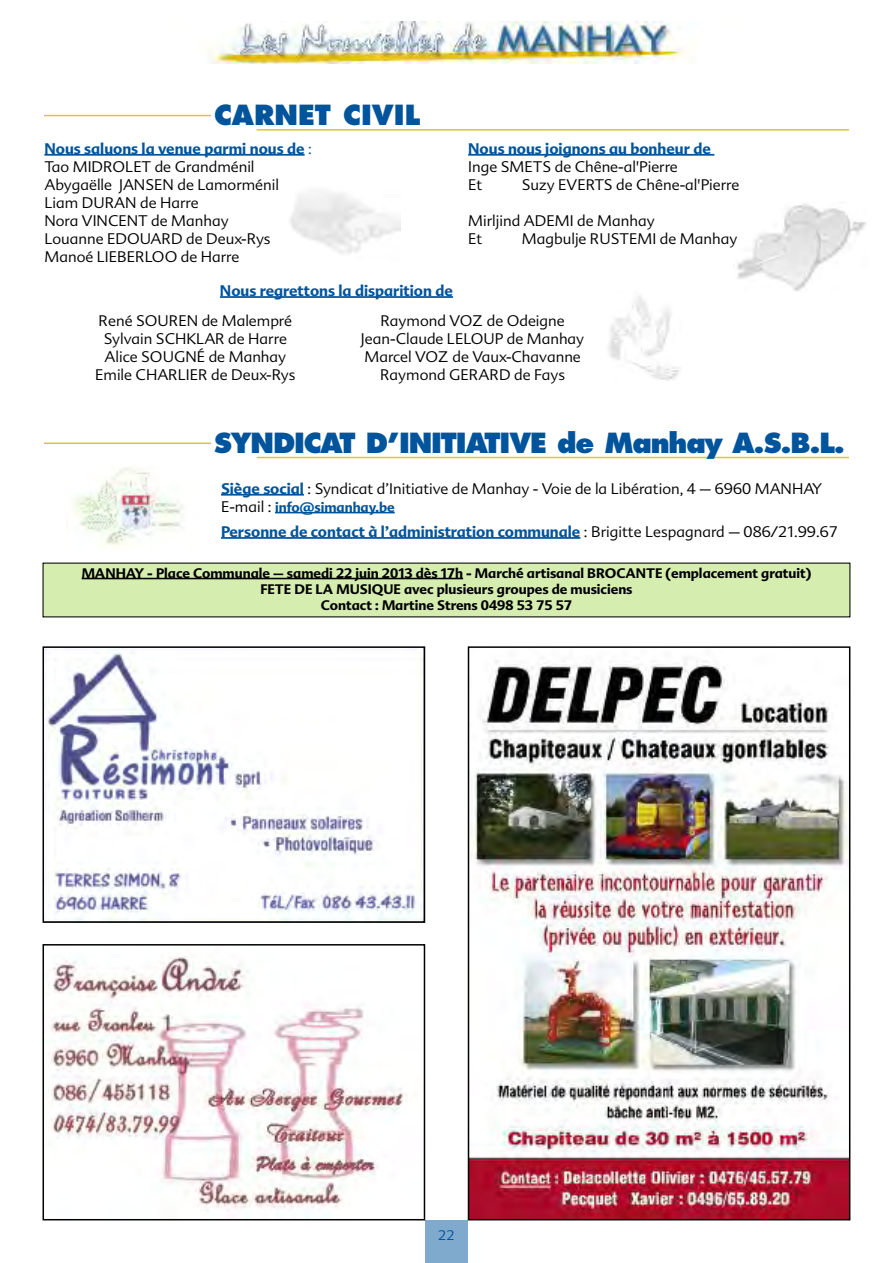
<style>
.page{position:relative;width:893px;height:1263px;background:#fff}
.page>*{position:absolute;margin:0;border:0;box-sizing:border-box;transform-origin:0 0}
.t1{font:800 27px "Futura";letter-spacing:-.04em;color:#00549c}
.t2{font:800 27px "Futura";color:#00549c}
.t3{font:300 15px/18px "Advert";color:#000}
.t4{font:700 15px "Advert";color:#00549c}
.t5{font:700 13.5px/16.2px "Advert";color:#000;text-align:center}
.t6{font:700 13.5px "Advert";color:#00549c}
.t7{font:300 13.5px "Advert";color:#00549c}
.s1{font-weight:700;color:#00549c}
.s2{color:#00549c}
.s3{font-weight:300;font-size:15px;color:#000}
.s4{font-weight:300;color:#000}
</style>
<div class="page">
<img style="left:209px;top:21px;width:478px;height:43px">
<div style="left:425px;top:1220px;width:43px;height:43px;background:#80a9ce"></div>
<img style="left:737px;top:204px;width:129px;height:87px">
<img style="left:608px;top:295px;width:71px;height:85px">
<hr style="left:44px;top:154px;width:261px;height:2px;background:#00549c">
<hr style="left:468px;top:154px;width:246px;height:2px;background:#00549c">
<hr style="left:44px;top:115px;width:167px;height:1px;background:#dec72c">
<hr style="left:257px;top:129px;width:592px;height:2px;background:#dec72c">
<hr style="left:44px;top:442px;width:167px;height:2px;background:#dec72c">
<hr style="left:257px;top:457px;width:592px;height:1px;background:#dec72c">
<hr style="left:221px;top:494px;width:83px;height:2px;background:#00549c">
<hr style="left:275px;top:512px;width:120px;height:1px;background:#00549c">
<hr style="left:221px;top:537px;width:359px;height:2px;background:#00549c">
<img style="left:73px;top:467px;width:110px;height:81px">
<img style="left:51px;top:956px;width:356px;height:255px">
<div style="left:43px;top:944px;width:382px;height:276px;border:2px solid #000"></div>
<img style="left:46px;top:649px;width:376px;height:271px">
<div style="left:43px;top:646px;width:382px;height:277px;border:2px solid #000"></div>
<img style="left:471px;top:658px;width:376px;height:559px">
<div style="left:468px;top:646px;width:382px;height:574px;border:2px solid #000"></div>
<div style="left:43px;top:563px;width:807px;height:54px;background:#d5edaf"></div>
<hr style="left:82px;top:578px;width:381px;height:1px;background:#000">
<hr style="left:220px;top:296px;width:233px;height:2px;background:#00549c">
<h1 class="t2" style="left:214px;top:103px;width:208px">CARNET CIVIL</h1>
<p class="t3" style="left:44px;top:140px;width:269px"><span class="s1">Nous saluons la venue parmi nous de</span> <span class="s2">:<br></span>Tao MIDROLET de Grandménil<br>Abygaëlle JANSEN de Lamorménil<br>Liam DURAN de Harre<br>Nora VINCENT de Manhay<br>Louanne EDOUARD de Deux-Rys<br>Manoé LIEBERLOO de Harre</p>
<p class="t4" style="left:468px;top:140px;width:244px">Nous nous joignons au bonheur de</p>
<p class="t3" style="left:468px;top:158px;width:211px">Inge SMETS de Chêne-al'Pierre<br>Et</p>
<p class="t3" style="left:522px;top:176px;width:219px">Suzy EVERTS de Chêne-al'Pierre</p>
<p class="t3" style="left:468px;top:212px;width:188px">Mirljind ADEMI de Manhay<br>Et</p>
<p class="t3" style="left:522px;top:230px;width:217px">Magbulje RUSTEMI de Manhay</p>
<p class="t4" style="left:220px;top:282px;width:234px">Nous regrettons la disparition de</p>
<p class="t3" style="left:95px;top:311px;width:202px;text-align:center">René SOUREN de Malempré<br>Sylvain SCHKLAR de Harre<br>Alice SOUGNÉ de Manhay<br>Emile CHARLIER de Deux-Rys</p>
<p class="t3" style="left:361px;top:311px;width:225px;text-align:center">Raymond VOZ de Odeigne<br>Jean-Claude LELOUP de Manhay<br>Marcel VOZ de Vaux-Chavanne<br>Raymond GERARD de Fays</p>
<h1 class="t1" style="left:214px;top:431px;width:633px">SYNDICAT D’INITIATIVE de Manhay A.S.B.L.</h1>
<p class="t3" style="left:221px;top:479px;width:603px"><span class="s1">Siège social</span> : Syndicat d’Initiative de Manhay - Voie de la Libération, 4 – 6960 MANHAY</p>
<p class="t6" style="left:221px;top:499px;width:175px"><span class="s3">E-mail :</span> info@simanhay.be</p>
<p class="t4" style="left:221px;top:523px;width:618px">Personne de contact à l’administration communale <span class="s4">: Brigitte Lespagnard – 086/21.99.67</span></p>
<p class="t5" style="left:82px;top:565px;width:731px">MANHAY - Place Communale – samedi 22 juin 2013 dès 17h - Marché artisanal BROCANTE (emplacement gratuit)<br>FETE DE LA MUSIQUE avec plusieurs groupes de musiciens<br>Contact : Martine Strens 0498 53 75 57</p>
<p class="t7" style="left:438px;top:1227px;width:18px">22</p>
</div>
